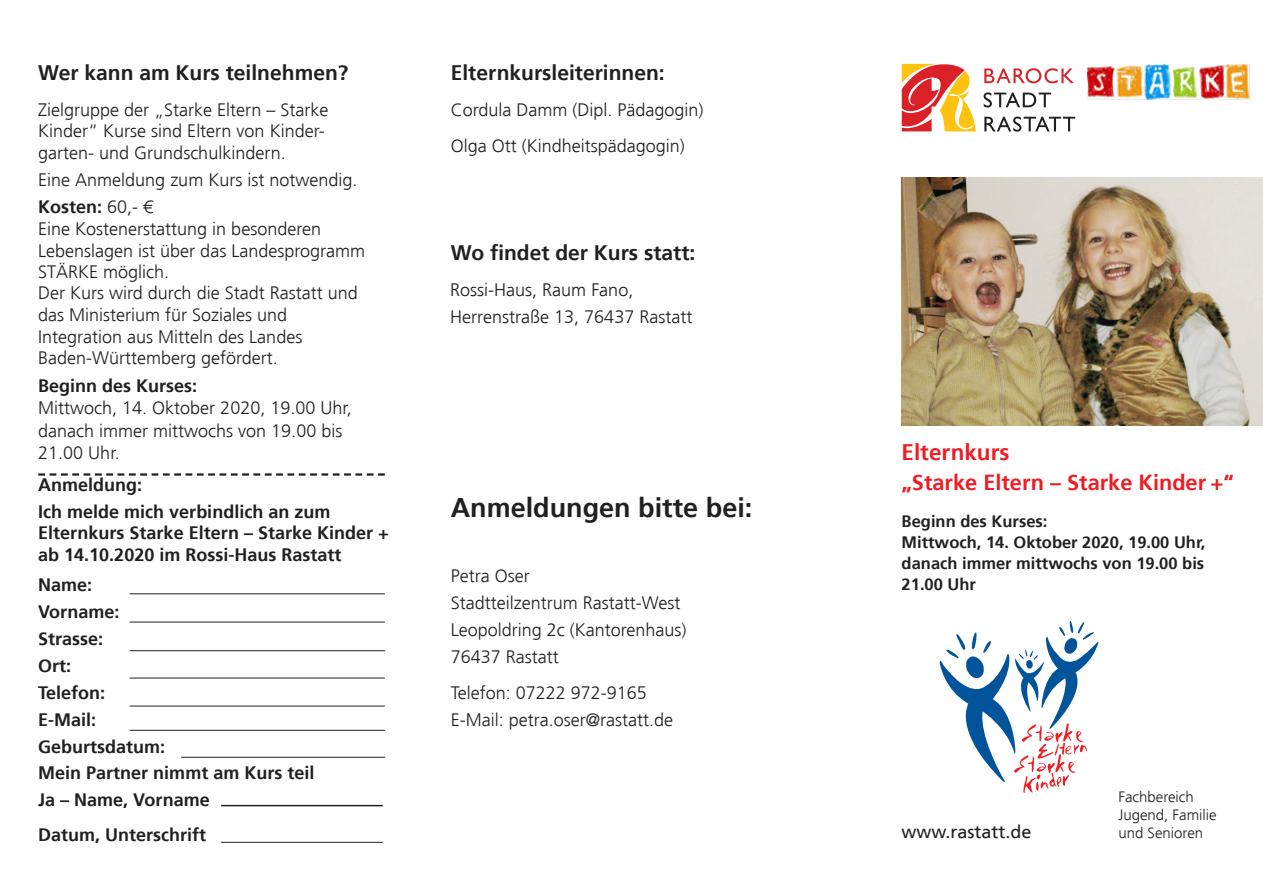
<style>
.page{position:relative;width:1263px;height:893px;background:#fff}
.page>*{position:absolute;margin:0;border:0;box-sizing:border-box;transform-origin:0 0}
.t1{font:700 27px "Frutiger";color:#231f20}
.t2{font:700 22.5px "Frutiger";color:#ee1d23}
.t3{font:700 21.75px "Frutiger";color:#ee1d23}
.t4{font:700 21px "Frutiger";color:#231f20}
.t5{font:300 18px/21.6px "Frutiger";color:#231f20}
.t6{font:700 18px/27px "Frutiger";color:#231f20}
.t7{font:18px "Frutiger";color:#231f20}
.t8{font:700 16.5px/21px "Frutiger";color:#231f20}
.t9{font:300 15px/18px "Frutiger";color:#231f20}
.s1{font-weight:700}
</style>
<div class="page">
<hr style="left:130px;top:706px;width:255px;height:1px;background:#231f20">
<hr style="left:130px;top:593px;width:255px;height:1px;background:#231f20">
<hr style="left:130px;top:622px;width:255px;height:1px;background:#231f20">
<hr style="left:130px;top:650px;width:255px;height:1px;background:#231f20">
<hr style="left:130px;top:678px;width:255px;height:1px;background:#231f20">
<hr style="left:130px;top:730px;width:255px;height:1px;background:#231f20">
<hr style="left:181px;top:757px;width:204px;height:1px;background:#231f20">
<hr style="left:221px;top:805px;width:162px;height:1px;background:#231f20">
<hr style="left:221px;top:842px;width:162px;height:1px;background:#231f20">
<img style="left:901px;top:178px;width:362px;height:247px">
<img style="left:1023px;top:785px;width:42px;height:8px">
<svg style="left:939px;top:621px;width:160px;height:164px"></svg>
<svg style="left:38px;top:473px;width:347px;height:3px"></svg>
<svg style="left:984px;top:68px;width:90px;height:15px"></svg>
<svg style="left:984px;top:92px;width:67px;height:15px"></svg>
<svg style="left:984px;top:117px;width:91px;height:15px"></svg>
<svg style="left:902px;top:64px;width:74px;height:67px"></svg>
<img style="left:1087px;top:64px;width:162px;height:35px">
<p class="t4" style="left:38px;top:60px;width:312px">Wer kann am Kurs teilnehmen?</p>
<p class="t5" style="left:38px;top:99px;width:292px">Zielgruppe der „Starke Eltern – Starke<br>Kinder“ Kurse sind Eltern von Kinder&shy;garten- und Grundschulkindern.</p>
<p class="t5" style="left:38px;top:169px;width:321px">Eine Anmeldung zum Kurs ist notwendig.</p>
<p class="t5" style="left:38px;top:196px;width:328px"><span class="s1">Kosten:</span> 60,- €<br>Eine Kostenerstattung in besonderen<br>Lebenslagen ist über das Landesprogramm<br>STÄRKE möglich.<br>Der Kurs wird durch die Stadt Rastatt und das Ministerium für Soziales und<br>Integration aus Mitteln des Landes<br>Baden-Württemberg gefördert.</p>
<p class="t6" style="left:38px;top:372px;width:161px">Beginn des Kurses:</p>
<p class="t5" style="left:38px;top:397px;width:315px;line-height:22.5px">Mittwoch, 14. Oktober 2020, 19.00 Uhr, danach immer mittwochs von 19.00 bis<br>21.00 Uhr.</p>
<p class="t6" style="left:38px;top:472px;width:106px">Anmeldung:</p>
<p class="t6" style="left:38px;top:501px;width:352px;line-height:21.6px">Ich melde mich verbindlich an zum<br>Elternkurs Starke Eltern – Starke Kinder + ab 14.10.2020 im Rossi-Haus Rastatt</p>
<p class="t6" style="left:38px;top:571px;width:129px">Name:<br>Vorname:<br>Strasse:<br>Ort:<br>Telefon:<br>E-Mail:<br>Geburtsdatum:</p>
<p class="t6" style="left:38px;top:759px;width:278px">Mein Partner nimmt am Kurs teil<br>Ja – Name, Vorname</p>
<p class="t6" style="left:38px;top:821px;width:170px">Datum, Unterschrift</p>
<p class="t4" style="left:451px;top:60px;width:215px">Elternkursleiterinnen:</p>
<p class="t5" style="left:451px;top:92px;width:254px;line-height:36px">Cordula Damm (Dipl. Pädagogin)<br>Olga Ott (Kindheitspädagogin)</p>
<p class="t4" style="left:451px;top:240px;width:246px">Wo findet der Kurs statt:</p>
<p class="t5" style="left:450px;top:276px;width:244px;line-height:27px">Rossi-Haus, Raum Fano,<br>Herrenstraße 13, 76437 Rastatt</p>
<h1 class="t1" style="left:451px;top:492px;width:303px">Anmeldungen bitte bei:</h1>
<p class="t5" style="left:451px;top:562px;width:237px;line-height:27px">Petra Oser<br>Stadtteilzentrum Rastatt-West<br>Leopoldring 2c (Kantorenhaus)<br>76437 Rastatt</p>
<p class="t5" style="left:451px;top:679px;width:224px;line-height:27px">Telefon: 07222 972-9165<br>E-Mail: petra.oser@rastatt.de</p>
<p class="t2" style="left:901px;top:439px;width:109px">Elternkurs</p>
<p class="t3" style="left:901px;top:470px;width:334px">„Starke Eltern – Starke Kinder +“</p>
<p class="t8" style="left:902px;top:510px;width:305px">Beginn des Kurses:<br>Mittwoch, 14. Oktober 2020, 19.00 Uhr, danach immer mittwochs von 19.00 bis<br>21.00 Uhr</p>
<p class="t9" style="left:1118px;top:788px;width:100px">Fachbereich<br>Jugend, Familie</p>
<p class="t7" style="left:901px;top:821px;width:132px">www.rastatt.de</p>
<p class="t9" style="left:1118px;top:824px;width:86px">und Senioren</p>
</div>
